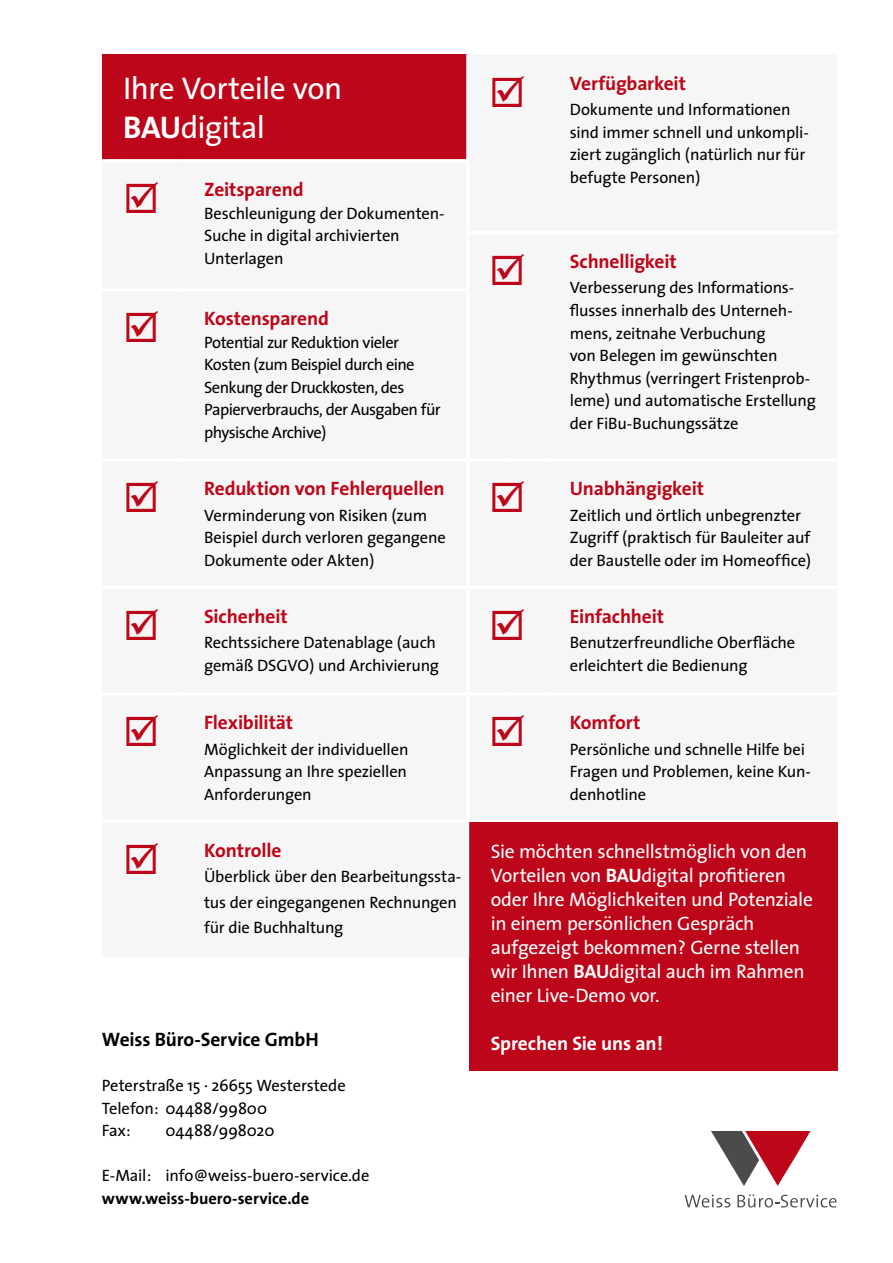
<style>
.page{position:relative;width:893px;height:1263px;background:#fff}
.page>*{position:absolute;margin:0;border:0;box-sizing:border-box;transform-origin:0 0}
.t1{font:31.5px/39px "The Sans";letter-spacing:-.02em;color:#fff}
.t2{font:19.5px/24px "The Sans";letter-spacing:-.015em;color:#fff}
.t3{font:700 19.5px "The Sans";letter-spacing:-.01em;color:#bd0619}
.t4{font:700 19.5px "The Sans";letter-spacing:-.01em;color:#000}
.t5{font:700 19.5px "The Sans";letter-spacing:-.005em;color:#fff}
.t6{font:16.5px/22.5px "The Sans";letter-spacing:-.01em;color:#000}
.t7{font:16.5px/22.5px "The Sans";letter-spacing:-.035em;color:#000}
.t8{font:700 16.5px "The Sans";color:#000}
.s1{font-family:"The Sans Bold Caps"}
</style>
<div class="page">
<svg style="left:711px;top:1131px;width:99px;height:55px"></svg>
<svg style="left:684px;top:1194px;width:46px;height:13px"></svg>
<svg style="left:737px;top:1194px;width:99px;height:13px"></svg>
<div style="left:102px;top:54px;width:364px;height:105px;background:#bd0619"></div>
<div style="left:469px;top:822px;width:369px;height:249px;background:#bd0619"></div>
<h1 class="t1" style="left:123px;top:68px;width:221px">Ihre Vorteile von<br><span class="s1">BAU</span>digital</h1>
<p class="t3" style="left:489px;top:67px;width:198px">☑ Verfügbarkeit</p>
<p class="t6" style="left:570px;top:98px;width:241px">Dokumente und Informationen sind immer schnell und unkompli&shy;ziert zugänglich (natürlich nur für befugte Personen)</p>
<p class="t3" style="left:123px;top:173px;width:182px">☑ Zeitsparend</p>
<p class="t6" style="left:204px;top:201px;width:242px">Beschleunigung der Dokumenten-<br>Suche in digital archivierten<br>Unterlagen</p>
<p class="t3" style="left:489px;top:245px;width:189px">☑ Schnelligkeit</p>
<p class="t6" style="left:570px;top:276px;width:248px">Verbesserung des Informations&shy;flusses innerhalb des Unterneh&shy;mens, zeitnahe Verbuchung<br>von Belegen im gewünschten<br>Rhythmus (verringert Fristenprob&shy;leme) und automatische Erstellung der FiBu-Buchungssätze</p>
<p class="t3" style="left:123px;top:302px;width:207px">☑ Kostensparend</p>
<p class="t7" style="left:204px;top:330px;width:238px">Potential zur Reduktion vieler<br>Kosten (zum Beispiel durch eine<br>Senkung der Druckkosten, des<br>Papierverbrauchs, der Ausgaben für physische Archive)</p>
<p class="t3" style="left:123px;top:472px;width:323px">☑ Reduktion von Fehlerquellen</p>
<p class="t3" style="left:489px;top:472px;width:217px">☑ Unabhängigkeit</p>
<p class="t6" style="left:570px;top:503px;width:243px">Zeitlich und örtlich unbegrenzter<br>Zugriff (praktisch für Bauleiter auf der Baustelle oder im Homeoffice)</p>
<p class="t6" style="left:204px;top:503px;width:243px">Verminderung von Risiken (zum<br>Beispiel durch verloren gegangene<br>Dokumente oder Akten)</p>
<p class="t3" style="left:123px;top:600px;width:166px">☑ Sicherheit</p>
<p class="t6" style="left:204px;top:631px;width:236px">Rechtssichere Datenablage (auch gemäß DSGVO) und Archivierung</p>
<p class="t3" style="left:123px;top:706px;width:171px">☑ Flexibilität</p>
<p class="t6" style="left:204px;top:737px;width:206px;text-align:justify">Möglichkeit der individuellen Anpassung an Ihre speziellen Anforderungen</p>
<p class="t3" style="left:123px;top:834px;width:160px">☑ Kontrolle</p>
<p class="t6" style="left:204px;top:863px;width:259px;line-height:25.5px">Überblick über den Bearbeitungssta&shy;tus der eingegangenen Rechnungen für die Buchhaltung</p>
<p class="t3" style="left:489px;top:600px;width:177px">☑ Einfachheit</p>
<p class="t6" style="left:570px;top:631px;width:227px">Benutzerfreundliche Oberfläche erleichtert die Bedienung</p>
<p class="t3" style="left:489px;top:706px;width:153px">☑ Komfort</p>
<p class="t6" style="left:570px;top:737px;width:243px">Persönliche und schnelle Hilfe bei<br>Fragen und Problemen, keine Kun&shy;denhotline</p>
<p class="t2" style="left:491px;top:839px;width:324px">Sie möchten schnellstmöglich von den Vorteilen von <span class="s1">BAU</span>digital profitieren oder Ihre Möglichkeiten und Potenziale in einem persönlichen Gespräch aufgezeigt bekommen? Gerne stellen wir Ihnen <span class="s1">BAU</span>digital auch im Rahmen einer Live-Demo vor.</p>
<p class="t4" style="left:102px;top:1023px;width:218px">Weiss Büro-Service GmbH</p>
<p class="t5" style="left:491px;top:1027px;width:174px">Sprechen Sie uns an!</p>
<p class="t6" style="left:102px;top:1074px;width:245px">Peterstraße 15 · 26655 Westerstede<br>Telefon: 04488/99800<br>Fax:</p>
<p class="t6" style="left:166px;top:1119px;width:110px">04488/998020</p>
<p class="t6" style="left:102px;top:1164px;width:269px">E-Mail: info@weiss-buero-service.de</p>
<p class="t8" style="left:102px;top:1184px;width:209px">www.weiss-buero-service.de</p>
</div>
